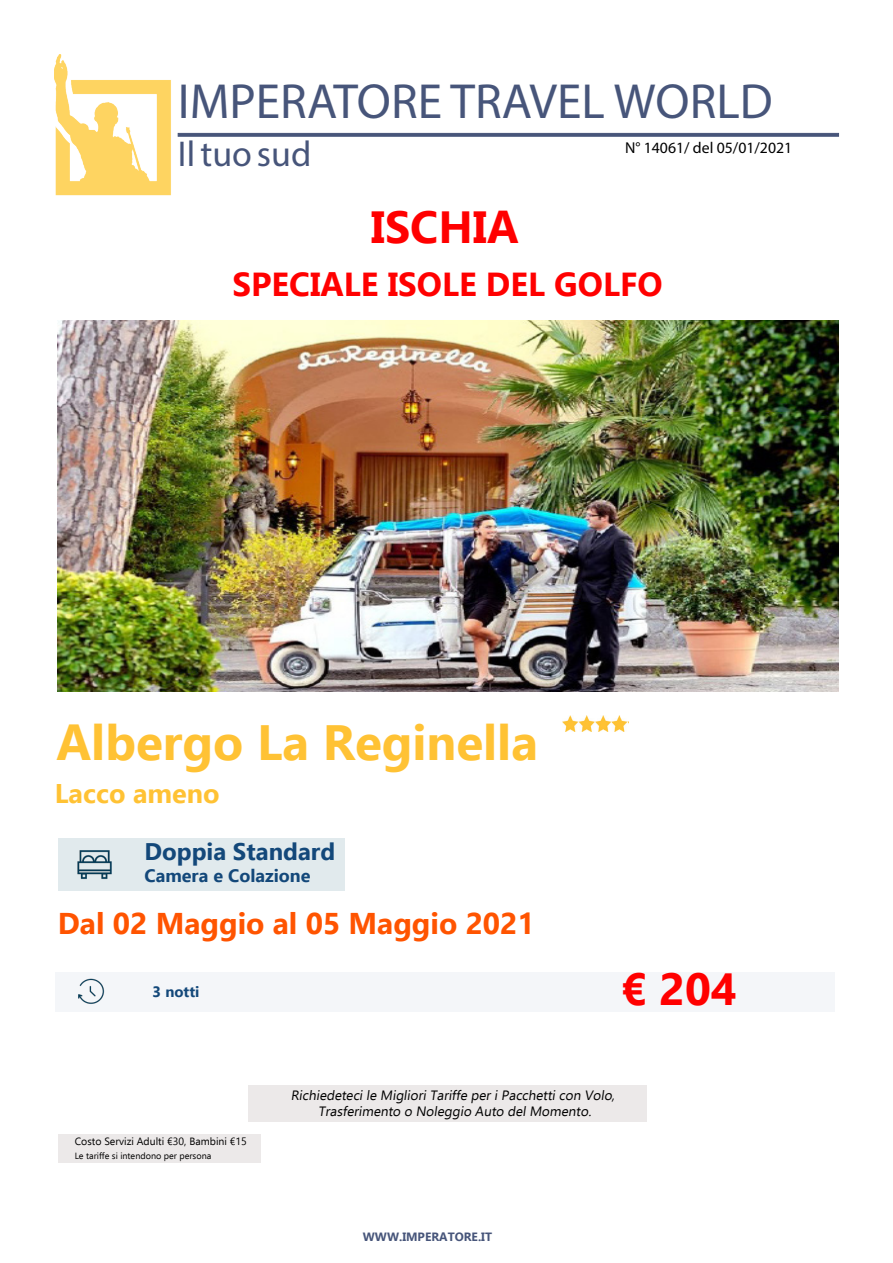
<style>
.page{position:relative;width:893px;height:1263px;background:#fff}
.page>*{position:absolute;margin:0;border:0;box-sizing:border-box;transform-origin:0 0}
.t1{font:49.5px "Myriad Pro";color:#47557a}
.t2{font:700 49.5px "Ebrima";color:#ffc234}
.t3{font:700 45px "Ebrima";color:#f00}
.t4{font:36px "Myriad Pro";color:#47557a}
.t5{font:700 33.3px "Ebrima";color:#f00}
.t6{font:700 30px "Ebrima";color:#ff5400}
.t7{font:700 27px "Ebrima";color:#ffc234}
.t8{font:700 24px "Ebrima";color:#13487a}
.t9{font:700 18px "Ebrima";color:#13487a}
.t10{font:15.75px "Myriad Pro";color:#000}
.t11{font:700 15px "Ebrima";color:#13487a}
.t12{font:13.5px "Ebrima";color:#000}
.t13{font:700 12px "Ebrima";color:#47557a}
.t14{font:10.5px "Ebrima";color:#000}
.t15{font:9px "Ebrima";color:#000}
</style>
<div class="page">
<img style="left:54px;top:54px;width:125px;height:142px">
<hr style="left:178px;top:133px;width:661px;height:3px;background:#47557a">
<img style="left:563px;top:716px;width:65px;height:15px">
<div style="left:55px;top:971px;width:780px;height:40px;background:#f4f6f9"></div>
<img style="left:78px;top:978px;width:27px;height:26px">
<div style="left:59px;top:838px;width:286px;height:53px;background:#e1eaed"></div>
<img style="left:77px;top:850px;width:35px;height:29px">
<div style="left:58px;top:1133px;width:202px;height:29px;background:#ece9e9"></div>
<div style="left:248px;top:1085px;width:399px;height:36px;background:#ece9e9"></div>
<img style="left:58px;top:320px;width:781px;height:372px">
<p class="t1" style="left:178px;top:71px;width:596px">IMPERATORE TRAVEL WORLD</p>
<p class="t4" style="left:178px;top:132px;width:135px">Il tuo sud</p>
<p class="t10" style="left:625px;top:138px;width:169px">N° 14061/ del 05/01/2021</p>
<p class="t3" style="left:371px;top:192px;width:149px">ISCHIA</p>
<p class="t5" style="left:233px;top:258px;width:431px">SPECIALE ISOLE DEL GOLFO</p>
<p class="t2" style="left:57px;top:703px;width:483px">Albergo La Reginella</p>
<p class="t7" style="left:55px;top:772px;width:166px">Lacco ameno</p>
<p class="t8" style="left:145px;top:832px;width:192px">Doppia Standard</p>
<p class="t9" style="left:145px;top:862px;width:168px">Camera e Colazione</p>
<p class="t6" style="left:58px;top:899px;width:478px">Dal 02 Maggio al 05 Maggio 2021</p>
<p class="t11" style="left:153px;top:980px;width:48px">3 notti</p>
<p class="t3" style="left:621px;top:953px;width:117px">€ 204</p>
<p class="t14" style="left:75px;top:1133px;width:174px">Costo Servizi Adulti €30, Bambini €15</p>
<p class="t15" style="left:75px;top:1149px;width:138px">Le tariffe si intendono per persona</p>
<p class="t12" style="left:291px;top:1085px;width:328px">Richiedeteci le Migliori Tariffe per i Pacchetti con Volo,</p>
<p class="t12" style="left:318px;top:1101px;width:277px">Trasferimento o Noleggio Auto del Momento.</p>
<p class="t13" style="left:363px;top:1227px;width:131px">WWW.IMPERATORE.IT</p>
</div>
